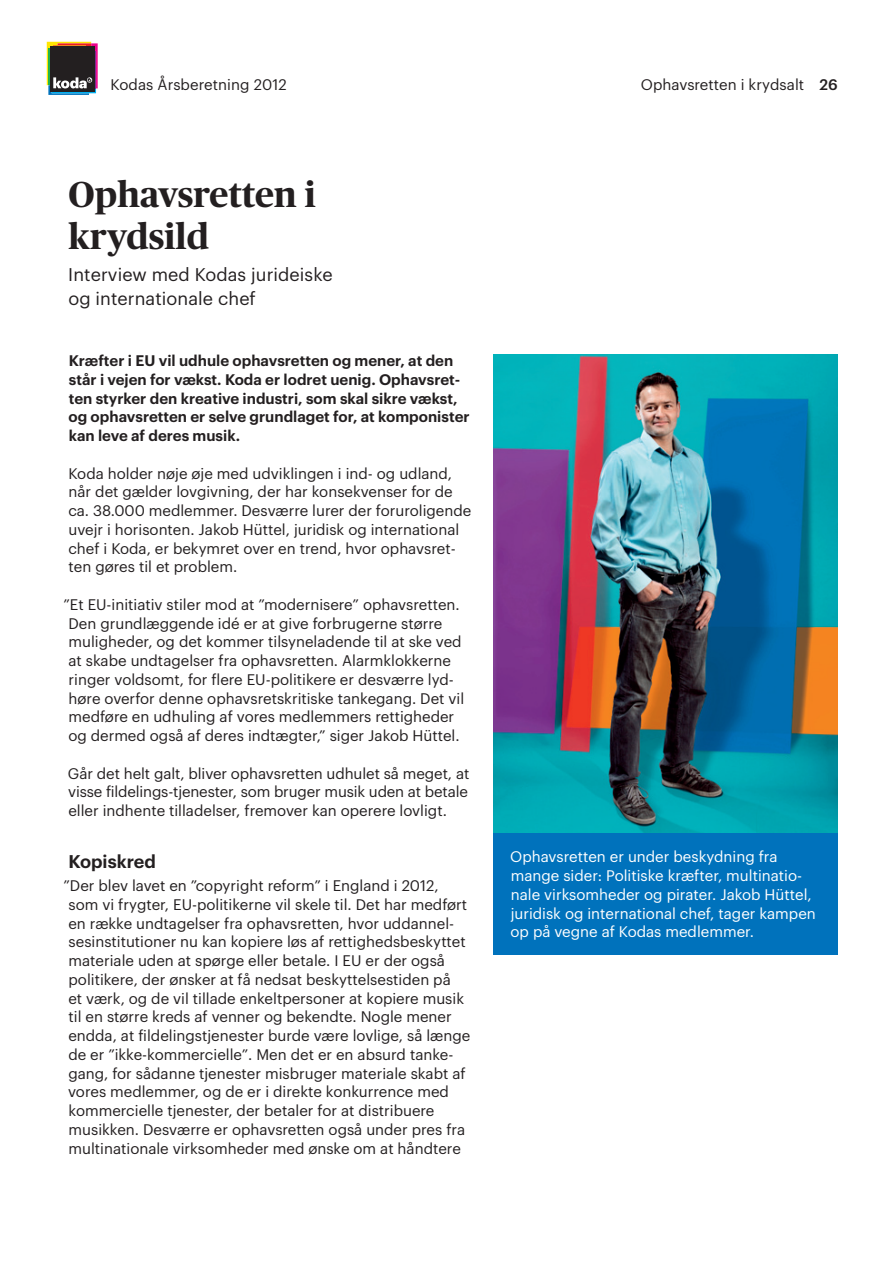
<style>
.page{position:relative;width:893px;height:1263px;background:#fff}
.page>*{position:absolute;margin:0;border:0;box-sizing:border-box;transform-origin:0 0}
.Overskrift{font:700 36px/42px "Publico";letter-spacing:.005em;color:#231f20}
.Overskrift-2{font:18px/24px "Graphik";letter-spacing:.005em;color:#231f20}
.Mellemrubrik{font:600 18px "Graphik";color:#231f20}
.Brødtekst{font:15px/18.8px "Graphik";color:#231f20}
.Brødtekst-2{font:600 15px/18.8px "Graphik";color:#231f20}
.Mellem{font:15px/18.8px "Graphik";color:#fff}
.Tabel{font:15px "Graphik";letter-spacing:.005em;color:#231f20}
.s1{font-weight:500}
</style>
<div class="page">
<svg style="left:47px;top:42px;width:51px;height:53px"></svg>
<img style="left:493px;top:354px;width:345px;height:479px">
<div style="left:493px;top:833px;width:345px;height:121px;background:#0072bc"></div>
<p class="Tabel" style="left:111px;top:74px;width:178px">Kodas Årsberetning 2012</p>
<p class="Tabel" style="left:641px;top:74px;width:198px">Ophavsretten i krydsalt <span class="s1">26</span></p>
<p class="Overskrift" style="left:69px;top:174px;width:249px">Ophavsretten i krydsild</p>
<p class="Overskrift-2" style="left:68px;top:261px;width:266px">Interview med Kodas jurideiske og internationale chef</p>
<p class="Brødtekst-2" style="left:69px;top:350px;width:403px">Kræfter i EU vil udhule ophavsretten og mener, at den står i vejen for vækst. Koda er lodret uenig. Ophavsret&shy;ten styrker den kreative industri, som skal sikre vækst, og ophavsretten er selve grundlaget for, at komponister kan leve af deres musik.</p>
<p class="Brødtekst" style="left:68px;top:463px;width:404px">Koda holder nøje øje med udviklingen i ind- og udland, når det gælder lovgivning, der har konsekvenser for de ca. 38.000 medlemmer. Desværre lurer der foruroligende uvejr i horisonten. Jakob Hüttel, juridisk og international chef i Koda, er bekymret over en trend, hvor ophavsret&shy;ten gøres til et problem.</p>
<p class="Brødtekst" style="left:68px;top:594px;width:397px;text-indent:-5px">”Et EU-initiativ stiler mod at ”modernisere” ophavsretten.<br>Den grundlæggende idé er at give forbrugerne større muligheder, og det kommer tilsyneladende til at ske ved at skabe undtagelser fra ophavsretten. Alarmklokkerne ringer voldsomt, for flere EU-politikere er desværre lyd&shy;høre overfor denne ophavsretskritiske tankegang. Det vil medføre en udhuling af vores medlemmers rettigheder og dermed også af deres indtægter,” siger Jakob Hüttel.</p>
<p class="Brødtekst" style="left:68px;top:763px;width:403px;text-align:justify">Går det helt galt, bliver ophavsretten udhulet så meget, at visse fildelings-tjenester, som bruger musik uden at betale eller indhente tilladelser, fremover kan operere lovligt.</p>
<p class="Mellemrubrik" style="left:68px;top:848px;width:89px">Kopiskred</p>
<p class="Brødtekst" style="left:68px;top:875px;width:404px;text-indent:-5px">”Der blev lavet en ”copyright reform” i England i 2012, som vi frygter, EU-politikerne vil skele til. Det har medført en række undtagelser fra ophavsretten, hvor uddannel&shy;sesinstitutioner nu kan kopiere løs af rettighedsbeskyttet materiale uden at spørge eller betale. I EU er der også politikere, der ønsker at få nedsat beskyttelsestiden på<br>et værk, og de vil tillade enkeltpersoner at kopiere musik til en større kreds af venner og bekendte. Nogle mener endda, at fildelingstjenester burde være lovlige, så længe de er ”ikke-kommercielle”. Men det er en absurd tanke&shy;gang, for sådanne tjenester misbruger materiale skabt af vores medlemmer, og de er i direkte konkurrence med kommercielle tjenester, der betaler for at distribuere musikken. Desværre er ophavsretten også under pres fra multinationale virksomheder med ønske om at håndtere</p>
<p class="Mellem" style="left:510px;top:846px;width:307px">Ophavsretten er under beskydning fra mange sider: Politiske kræfter, multinatio&shy;nale virksomheder og pirater. Jakob Hüttel, juridisk og international chef, tager kampen op på vegne af Kodas medlemmer.</p>
</div>
